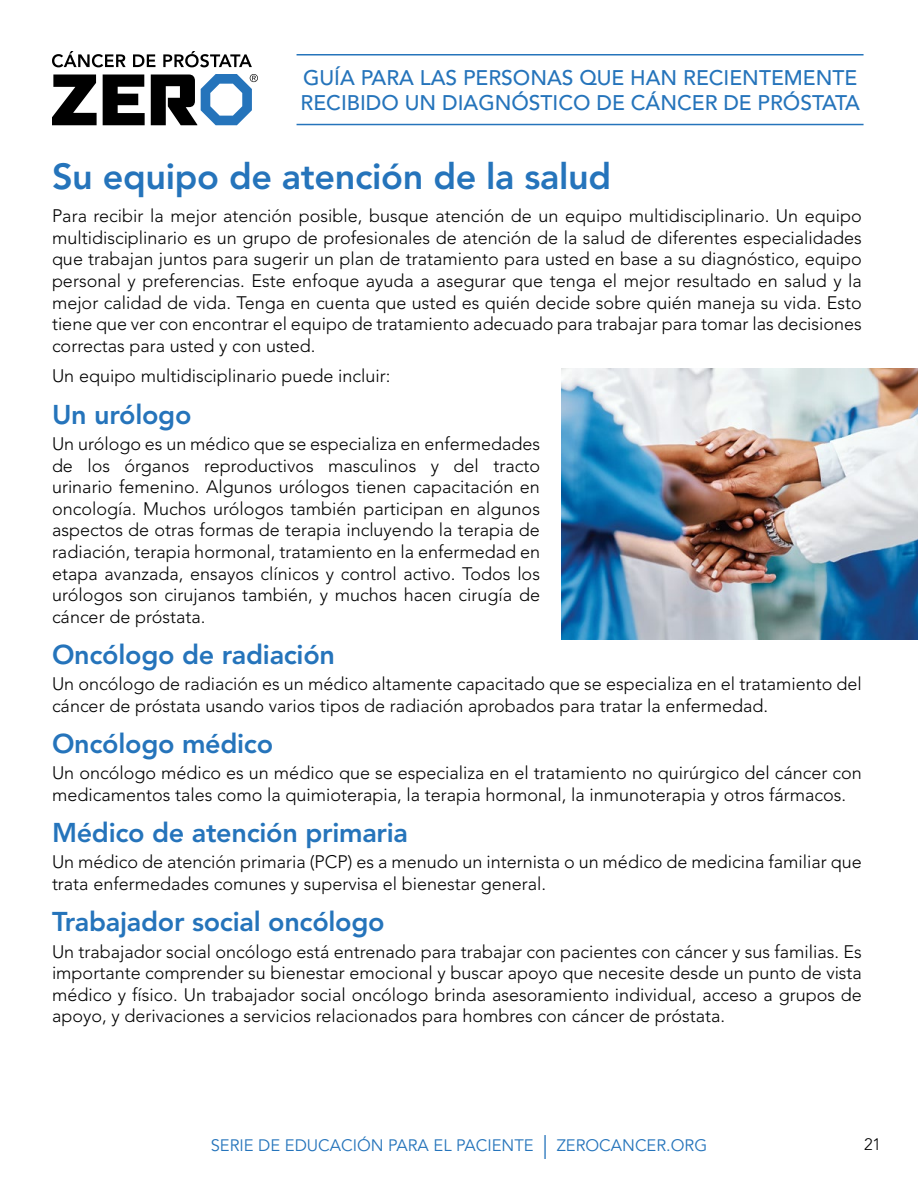
<style>
.page{position:relative;width:918px;height:1188px;background:#fff}
.page>*{position:absolute;margin:0;border:0;box-sizing:border-box;transform-origin:0 0}
.t1{font:800 36px "Avenir LT Pro";letter-spacing:-.01em;color:#2574bb}
.t2{font:800 27px "Avenir LT Pro";letter-spacing:-.01em;color:#2574bb}
.t3{font:500 21px/25.5px "Avenir LT Pro";color:#2574bb}
.t4{font:300 18px/21.6px "Avenir LT Pro";color:#000;text-align:justify}
.t5{font:16.5px "Avenir LT Pro";color:#2574bb}
.t6{font:300 16.5px "Avenir LT Pro";color:#000}
.s1{font-size:23.85px}
</style>
<div class="page">
<hr style="left:297px;top:54px;width:567px;height:2px;background:#2574bb">
<hr style="left:297px;top:124px;width:567px;height:1px;background:#2574bb">
<svg style="left:52px;top:75px;width:45px;height:50px"></svg>
<svg style="left:103px;top:75px;width:42px;height:50px"></svg>
<svg style="left:151px;top:74px;width:107px;height:51px"></svg>
<svg style="left:52px;top:51px;width:200px;height:16px"></svg>
<img style="left:562px;top:369px;width:356px;height:270px">
<p class="t3" style="left:301px;top:65px;width:561px">GUÍA PARA LAS PERSONAS QUE HAN RECIENTEMENTE<br>RECIBIDO UN DIAGNÓSTICO DE CÁNCER DE PRÓSTATA</p>
<h1 class="t1" style="left:52px;top:155px;width:561px">Su equipo de atención de la salud</h1>
<p class="t4" style="left:52px;top:205px;width:811px">Para recibir la mejor atención posible, busque atención de un equipo multidisciplinario. Un equipo multidisciplinario es un grupo de profesionales de atención de la salud de diferentes especialidades que trabajan juntos para sugerir un plan de tratamiento para usted en base a su diagnóstico, equipo personal y preferencias. Este enfoque ayuda a asegurar que tenga el mejor resultado en salud y la mejor calidad de vida. Tenga en cuenta que usted es quién decide sobre quién maneja su vida. Esto tiene que ver con encontrar el equipo de tratamiento adecuado para trabajar para tomar las decisiones correctas para usted y con usted.</p>
<p class="t4" style="left:52px;top:366px;width:340px">Un equipo multidisciplinario puede incluir:</p>
<h2 class="t2" style="left:52px;top:399px;width:141px">Un urólogo</h2>
<p class="t4" style="left:52px;top:433px;width:490px">Un urólogo es un médico que se especializa en enfermedades de los órganos reproductivos masculinos y del tracto urinario femenino. Algunos urólogos tienen capacitación en oncología. Muchos urólogos también participan en algunos aspectos de otras formas de terapia incluyendo la terapia de radiación, terapia hormonal, tratamiento en la enfermedad en etapa avanzada, ensayos clínicos y control activo. Todos los urólogos son cirujanos también, y muchos hacen cirugía de cáncer de próstata.</p>
<h2 class="t2" style="left:52px;top:639px;width:285px">Oncólogo de radiación</h2>
<p class="t4" style="left:52px;top:673px;width:811px">Un oncólogo de radiación es un médico altamente capacitado que se especializa en el tratamiento del cáncer de próstata usando varios tipos de radiación aprobados para tratar la enfermedad.</p>
<h2 class="t2" style="left:52px;top:728px;width:223px">Oncólogo médico</h2>
<p class="t4" style="left:52px;top:762px;width:811px">Un oncólogo médico es un médico que se especializa en el tratamiento no quirúrgico del cáncer con medicamentos tales como la quimioterapia, la terapia hormonal, la inmunoterapia y otros fármacos.</p>
<h2 class="t2" style="left:52px;top:817px;width:358px">Médico de atención primaria</h2>
<p class="t4" style="left:52px;top:852px;width:811px">Un médico de atención primaria (PCP) es a menudo un internista o un médico de medicina familiar que trata enfermedades comunes y supervisa el bienestar general.</p>
<h2 class="t2" style="left:52px;top:906px;width:334px">Trabajador social oncólogo</h2>
<p class="t4" style="left:52px;top:941px;width:811px">Un trabajador social oncólogo está entrenado para trabajar con pacientes con cáncer y sus familias. Es importante comprender su bienestar emocional y buscar apoyo que necesite desde un punto de vista médico y físico. Un trabajador social oncólogo brinda asesoramiento individual, acceso a grupos de apoyo, y derivaciones a servicios relacionados para hombres con cáncer de próstata.</p>
<p class="t5" style="left:211px;top:1135px;width:498px">SERIE DE EDUCACIÓN PARA EL PACIENTE <span class="s1">|</span> ZEROCANCER.ORG</p>
<p class="t6" style="left:864px;top:1135px;width:19px">21</p>
</div>
